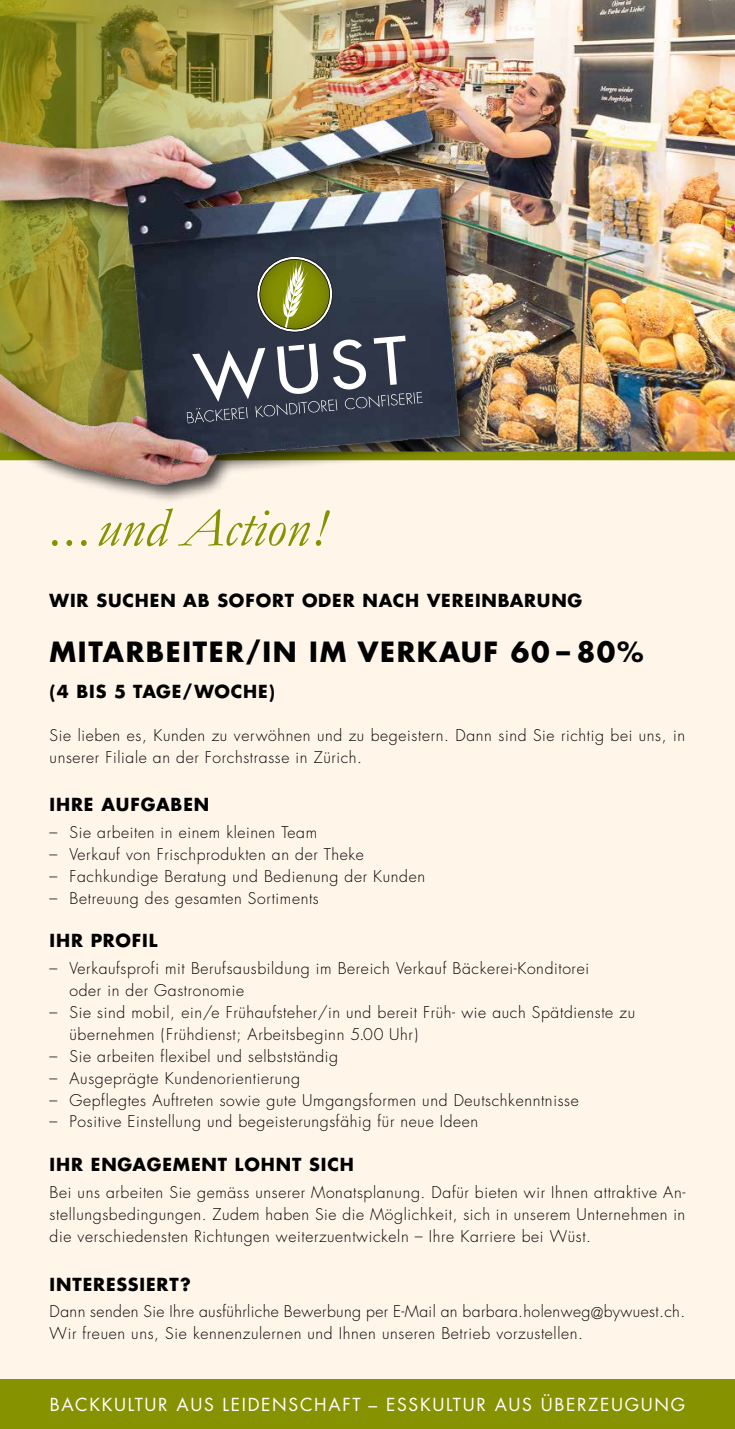
<style>
.page{position:relative;width:735px;height:1429px;background:#fff}
.page>*{position:absolute;margin:0;border:0;box-sizing:border-box;transform-origin:0 0}
.t1{font:italic 56px "Garamond";color:#879200}
.t2{font:700 27.12px "Futura";letter-spacing:.06em;color:#000}
.t3{font:700 17.5px "Futura";letter-spacing:.05em;color:#000}
.t4{font:17.5px "Futura Std";letter-spacing:.095em;color:#fff}
.t5{font:300 15.75px/21.9px "Futura";letter-spacing:.04em;color:#000}
</style>
<div class="page">
<div style="left:0;top:0;width:734px;height:1379px;background:#fff5e9"></div>
<img style="left:0;top:0;width:734px;height:451px">
<div style="left:0;top:1379px;width:734px;height:50px;background:#879200"></div>
<div style="left:0;top:451px;width:734px;height:9px;background:#879200"></div>
<img style="left:0;top:74px;width:631px;height:421px">
<svg style="left:186px;top:254px;width:236px;height:169px;background:#4a5255"></svg>
<h1 class="t1" style="left:50px;top:489px;width:277px">...und Action!</h1>
<p class="t3" style="left:50px;top:589px;width:534px">WIR SUCHEN AB SOFORT ODER NACH VEREINBARUNG</p>
<h2 class="t2" style="left:50px;top:633px;width:595px">MITARBEITER/IN IM VERKAUF 60 – 80%</h2>
<p class="t3" style="left:50px;top:679px;width:226px">(4 BIS 5 TAGE/WOCHE)</p>
<p class="t5" style="left:50px;top:724px;width:636px">Sie lieben es, Kunden zu verwöhnen und zu begeistern. Dann sind Sie richtig bei uns, in unserer Filiale an der Forchstrasse in Zürich.</p>
<p class="t3" style="left:50px;top:793px;width:161px">IHRE AUFGABEN</p>
<p class="t5" style="left:50px;top:821px;width:269px">– Sie arbeiten in einem kleinen Team</p>
<p class="t5" style="left:50px;top:843px;width:316px">– Verkauf von Frischprodukten an der Theke</p>
<p class="t5" style="left:50px;top:865px;width:377px">– Fachkundige Beratung und Bedienung der Kunden</p>
<p class="t5" style="left:50px;top:887px;width:270px">– Betreuung des gesamten Sortiments</p>
<p class="t3" style="left:50px;top:929px;width:109px">IHR PROFIL</p>
<p class="t5" style="left:69px;top:958px;width:520px;text-indent:-20px">– Verkaufsprofi mit Berufsausbildung im Bereich Verkauf Bäckerei-Konditorei oder in der Gastronomie</p>
<p class="t5" style="left:69px;top:1001px;width:567px;text-indent:-20px">– Sie sind mobil, ein/e Frühaufsteher/in und bereit Früh- wie auch Spätdienste zu übernehmen (Frühdienst; Arbeitsbeginn 5.00 Uhr)</p>
<p class="t5" style="left:50px;top:1045px;width:290px">– Sie arbeiten flexibel und selbstständig</p>
<p class="t5" style="left:50px;top:1067px;width:252px">– Ausgeprägte Kundenorientierung</p>
<p class="t5" style="left:50px;top:1089px;width:530px">– Gepflegtes Auftreten sowie gute Umgangsformen und Deutschkenntnisse</p>
<p class="t5" style="left:50px;top:1111px;width:430px">– Positive Einstellung und begeisterungsfähig für neue Ideen</p>
<p class="t3" style="left:50px;top:1153px;width:305px">IHR ENGAGEMENT LOHNT SICH</p>
<p class="t5" style="left:50px;top:1181px;width:637px;text-align:justify">Bei uns arbeiten Sie gemäss unserer Monatsplanung. Dafür bieten wir Ihnen attraktive An&shy;stellungsbedingungen. Zudem haben Sie die Möglichkeit, sich in unserem Unternehmen in die verschiedensten Richtungen weiterzuentwickeln – Ihre Karriere bei Wüst.</p>
<p class="t3" style="left:50px;top:1272px;width:143px">INTERESSIERT?</p>
<p class="t5" style="left:50px;top:1301px;width:636px">Dann senden Sie Ihre ausführliche Bewerbung per E-Mail an barbara.holenweg@bywuest.ch.<br>Wir freuen uns, Sie kennenzulernen und Ihnen unseren Betrieb vorzustellen.</p>
<p class="t4" style="left:50px;top:1393px;width:636px">BACKKULTUR AUS LEIDENSCHAFT – ESSKULTUR AUS ÜBERZEUGUNG</p>
</div>
